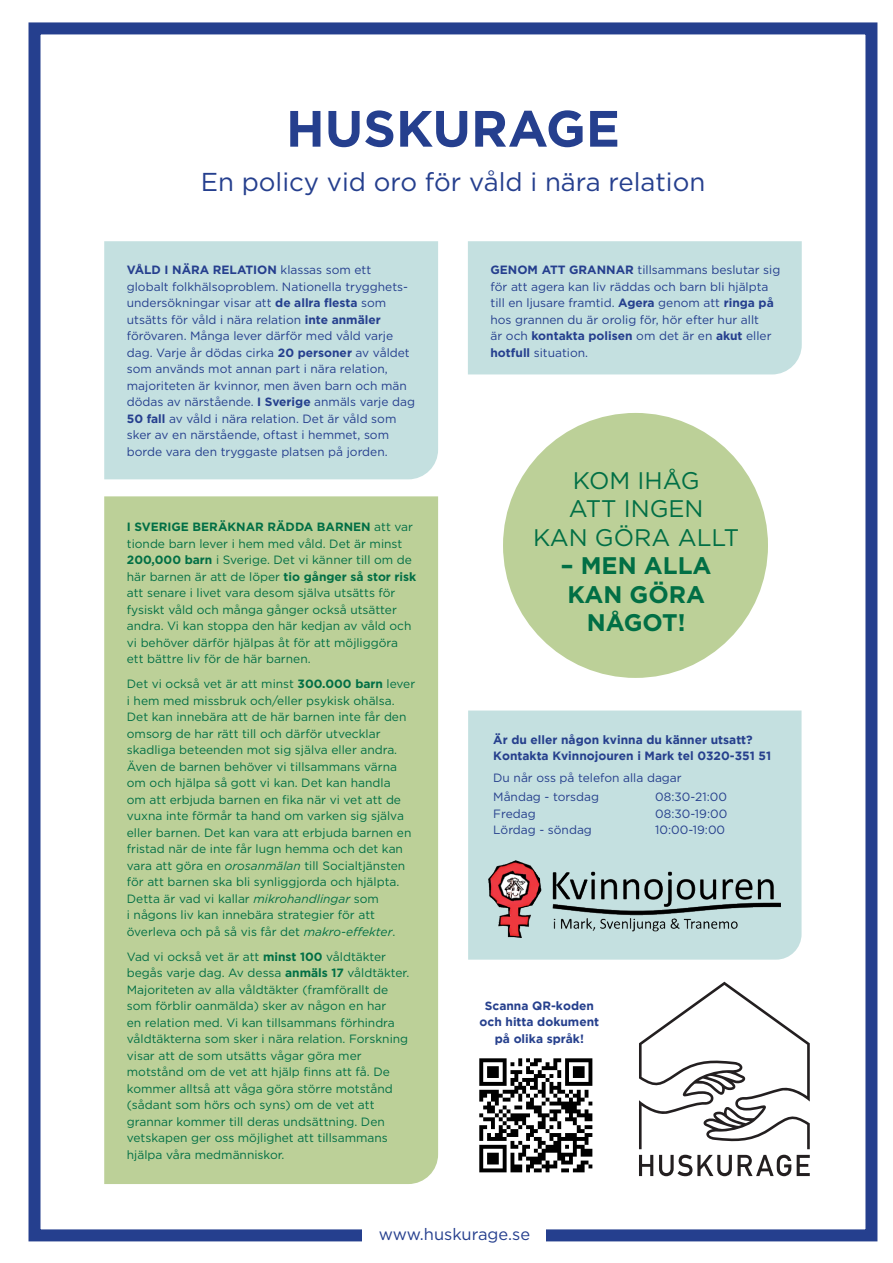
<style>
.page{position:relative;width:893px;height:1263px;background:#fff}
.page>*{position:absolute;margin:0;border:0;box-sizing:border-box;transform-origin:0 0}
.t1{font:700 51px "Gotham";color:#253f8e}
.t2{font:25.8px "Gotham";color:#253f8e}
.t3{font:24px/28.5px "Gotham";color:#016f45;text-align:center}
.t4{font:700 24px/28.5px "Gotham";color:#016f45;text-align:center}
.t5{font:16.5px "Gotham";color:#253f8e}
.t6{font:12px/16.5px "Gotham";color:#016f45}
.t7{font:12px/16.5px "Gotham";color:#253f8e}
.t8{font:700 12px/16.2px "Gotham";color:#26408d}
.t9{font:12px/19.2px "Gotham";color:#26408d}
.s1{font-weight:700}
.s2{font-style:italic}
</style>
<div class="page">
<div style="left:503px;top:413px;width:265px;height:265px;background:#bcd098;border-radius:50%"></div>
<div style="left:104px;top:496px;width:334px;height:688px;background:#bcd098"></div>
<div style="left:104px;top:241px;width:334px;height:238px;background:#c4e0e0"></div>
<div style="left:468px;top:241px;width:334px;height:133px;background:#c4e0e0"></div>
<div style="left:29px;top:22px;width:848px;height:1219px;border:12px solid #253f8e"></div>
<svg style="left:639px;top:981px;width:171px;height:196px"></svg>
<div style="left:363px;top:1210px;width:183px;height:53px;background:#fff"></div>
<div style="left:468px;top:710px;width:333px;height:250px;background:#c4e0e0"></div>
<img style="left:479px;top:1058px;width:114px;height:115px">
<img style="left:489px;top:861px;width:292px;height:77px">
<h1 class="t1" style="left:286px;top:95px;width:335px">HUSKURAGE</h1>
<h2 class="t2" style="left:201px;top:166px;width:506px">En policy vid oro för våld i nära relation</h2>
<p class="t7" style="left:127px;top:262px;width:290px"><span class="s1">VÅLD I NÄRA RELATION</span> klassas som ett globalt folkhälsoproblem. Nationella trygghets&shy;undersökningar visar att <span class="s1">de allra flesta</span> som utsätts för våld i nära relation <span class="s1">inte anmäler </span>förövaren. Många lever därför med våld varje dag. Varje år dödas cirka <span class="s1">20 personer</span> av våldet som används mot annan part i nära relation, majoriteten är kvinnor, men även barn och män dödas av närstående. <span class="s1">I Sverige</span> anmäls varje dag <span class="s1">50 fall</span> av våld i nära relation. Det är våld som sker av en närstående, oftast i hemmet, som borde vara den tryggaste platsen på jorden.</p>
<p class="t7" style="left:490px;top:262px;width:291px"><span class="s1">GENOM ATT GRANNAR</span> tillsammans beslutar sig för att agera kan liv räddas och barn bli hjälpta till en ljusare framtid. <span class="s1">Agera</span> genom att <span class="s1">ringa på </span>hos grannen du är orolig för, hör efter hur allt<br>är och <span class="s1">kontakta polisen</span> om det är en <span class="s1">akut</span> eller <span class="s1">hotfull</span> situation.</p>
<h3 class="t3" style="left:533px;top:465px;width:208px">KOM IHÅG<br>ATT INGEN<br>KAN GÖRA ALLT</h3>
<h3 class="t4" style="left:561px;top:551px;width:152px">– MEN ALLA<br>KAN GÖRA<br>NÅGOT!</h3>
<p class="t6" style="left:127px;top:519px;width:291px"><span class="s1">I SVERIGE BERÄKNAR RÄDDA BARNEN</span> att var tionde barn lever i hem med våld. Det är minst <span class="s1">200,000 barn</span> i Sverige. Det vi känner till om de här barnen är att de löper <span class="s1">tio gånger så stor risk </span>att senare i livet vara desom själva utsätts för fysiskt våld och många gånger också utsätter andra. Vi kan stoppa den här kedjan av våld och vi behöver därför hjälpas åt för att möjliggöra ett bättre liv för de här barnen.</p>
<p class="t6" style="left:127px;top:676px;width:290px">Det vi också vet är att minst <span class="s1">300.000 barn</span> lever i hem med missbruk och/eller psykisk ohälsa.<br>Det kan innebära att de här barnen inte får den omsorg de har rätt till och därför utvecklar skadliga beteenden mot sig själva eller andra.<br>Även de barnen behöver vi tillsammans värna om och hjälpa så gott vi kan. Det kan handla<br>om att erbjuda barnen en fika när vi vet att de vuxna inte förmår ta hand om varken sig själva eller barnen. Det kan vara att erbjuda barnen en fristad när de inte får lugn hemma och det kan vara att göra en <span class="s2">orosanmälan</span> till Socialtjänsten för att barnen ska bli synliggjorda och hjälpta.<br>Detta är vad vi kallar <span class="s2">mikrohandlingar</span> som<br>i någons liv kan innebära strategier för att överleva och på så vis får det <span class="s2">makro-effekter</span>.</p>
<p class="t6" style="left:127px;top:948px;width:284px">Vad vi också vet är att <span class="s1">minst 100</span> våldtäkter begås varje dag. Av dessa <span class="s1">anmäls 17</span> våldtäkter.<br>Majoriteten av alla våldtäkter (framförallt de som förblir oanmälda) sker av någon en har<br>en relation med. Vi kan tillsammans förhindra våldtäkterna som sker i nära relation. Forskning visar att de som utsätts vågar göra mer motstånd om de vet att hjälp finns att få. De kommer alltså att våga göra större motstånd (sådant som hörs och syns) om de vet att grannar kommer till deras undsättning. Den vetskapen ger oss möjlighet att tillsammans hjälpa våra medmänniskor.</p>
<p class="t8" style="left:493px;top:731px;width:279px">Är du eller någon kvinna du känner utsatt?<br>Kontakta Kvinnojouren i Mark tel 0320-351 51</p>
<p class="t9" style="left:493px;top:768px;width:190px">Du når oss på telefon alla dagar<br>Måndag - torsdag</p>
<p class="t9" style="left:655px;top:787px;width:73px">08:30-21:00</p>
<p class="t9" style="left:493px;top:803px;width:44px">Fredag</p>
<p class="t9" style="left:655px;top:803px;width:73px">08:30-19:00</p>
<p class="t9" style="left:493px;top:820px;width:100px">Lördag - söndag</p>
<p class="t9" style="left:655px;top:820px;width:71px">10:00-19:00</p>
<p class="t8" style="left:480px;top:997px;width:121px;text-align:center">Scanna QR-koden och hitta dokument på olika språk!</p>
<h3 class="t5" style="left:379px;top:1224px;width:153px">www.huskurage.se</h3>
</div>
